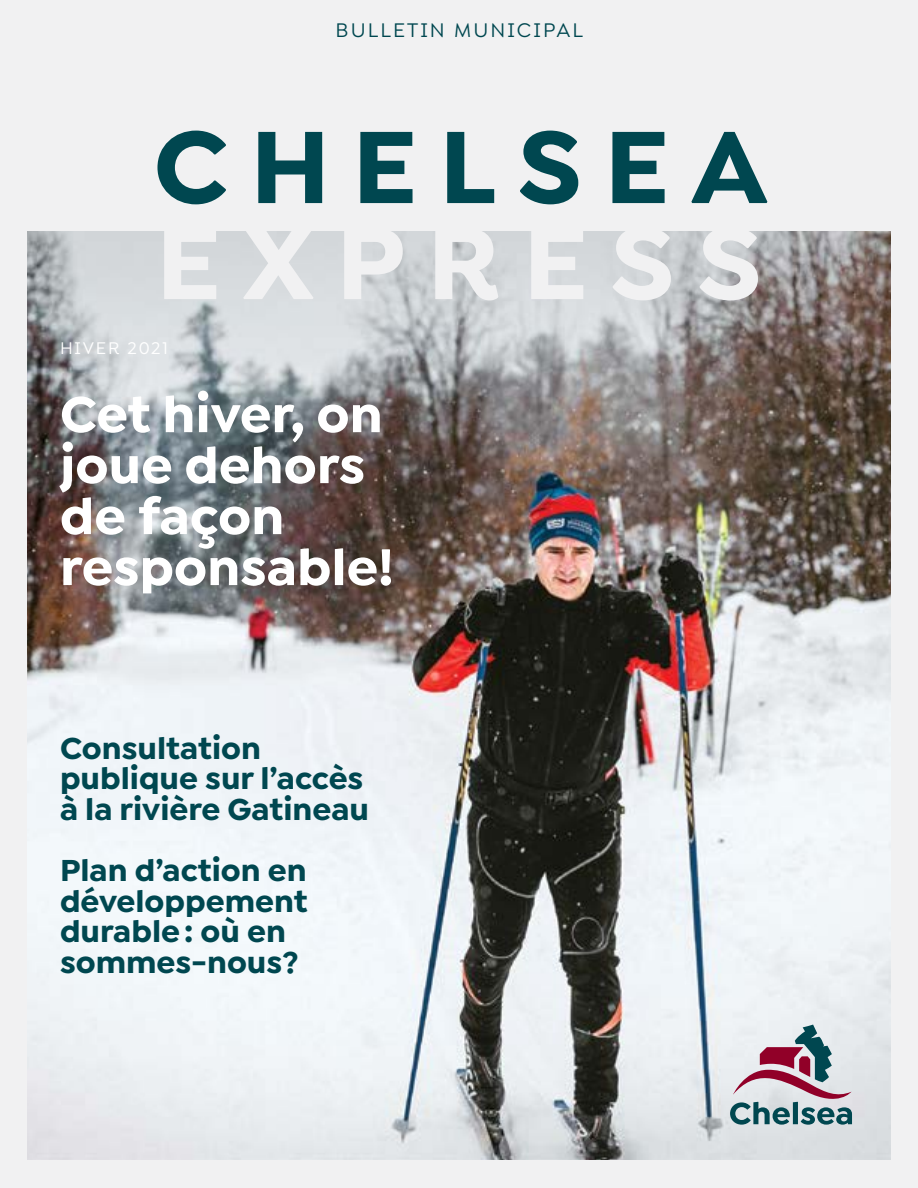
<style>
.page{position:relative;width:918px;height:1188px;background:#f1f1f2}
.page>*{position:absolute;margin:0;border:0;box-sizing:border-box;transform-origin:0 0}
.t1{font:700 109.5px "Isidora Sans Alt";letter-spacing:.2em;color:#004750}
.t2{font:700 109.5px "Isidora Sans Alt";letter-spacing:.2em;color:#f1f1f2}
.t3{font:700 54px/51px "Isidora Sans";color:#fff}
.t4{font:700 32.4px/30.6px "Isidora Sans";color:#004750}
.t5{font:500 21px "Isidora Sans Alt";letter-spacing:.1em;color:#004750}
.t6{font:500 18px "Isidora Sans Alt";letter-spacing:.1em;color:#fff}
</style>
<div class="page">
<img style="left:27px;top:231px;width:864px;height:929px">
<svg style="left:730px;top:1025px;width:122px;height:100px"></svg>
<p class="t5" style="left:336px;top:18px;width:249px">BULLETIN MUNICIPAL</p>
<h1 class="t1" style="left:154px;top:99px;width:616px">CHELSEA</h1>
<h1 class="t2" style="left:156px;top:195px;width:608px">EXPRESS</h1>
<p class="t6" style="left:60px;top:337px;width:109px">HIVER 2021</p>
<h2 class="t3" style="left:60px;top:389px;width:335px">Cet hiver, on joue dehors de façon responsable!</h2>
<p class="t4" style="left:60px;top:732px;width:311px">Consultation publique sur l’accès à la rivière Gatineau</p>
<p class="t4" style="left:60px;top:855px;width:249px">Plan d’action en développement durable: où en sommes-nous?</p>
</div>
